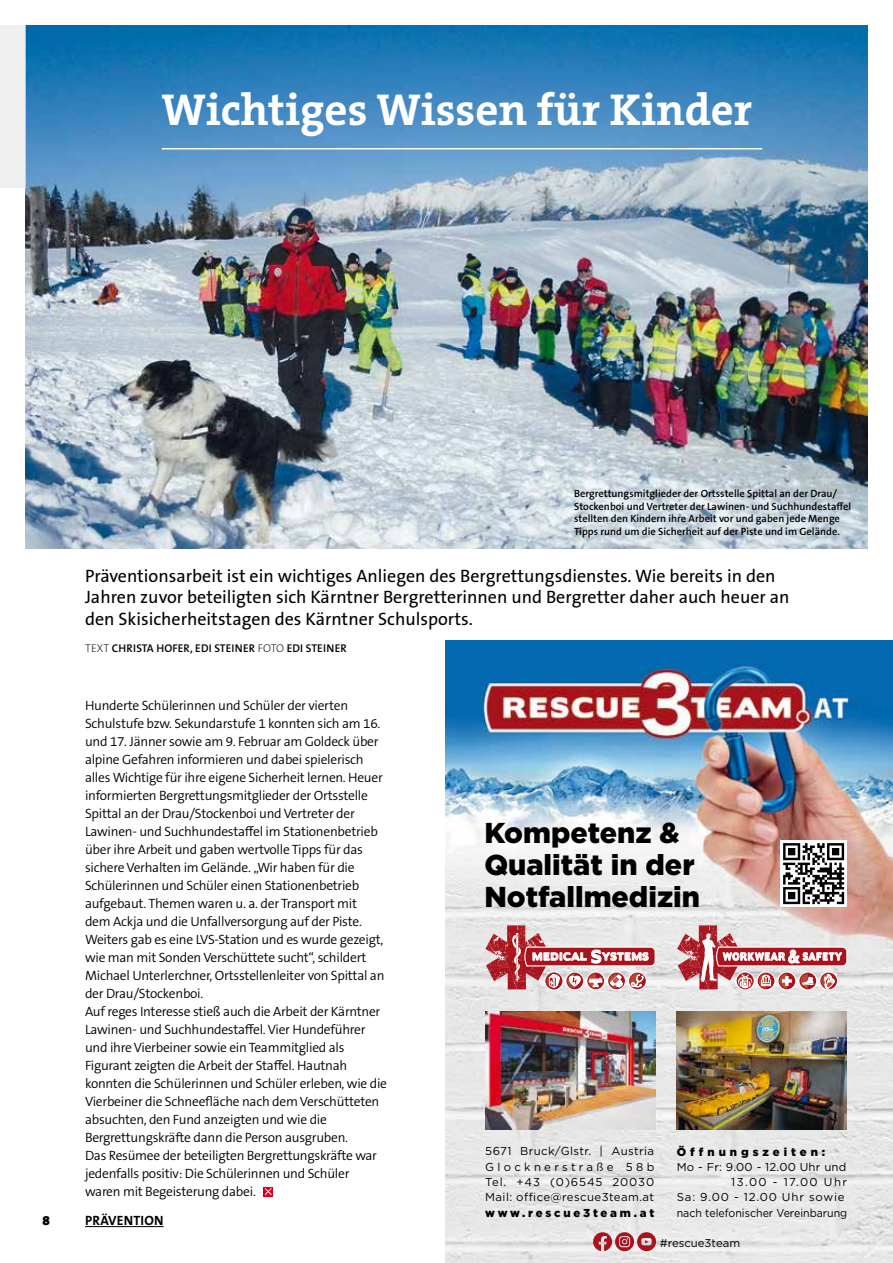
<style>
.page{position:relative;width:893px;height:1263px;background:#fff}
.page>*{position:absolute;margin:0;border:0;box-sizing:border-box;transform-origin:0 0}
.t1{font:700 45px "The Serif B W7";color:#fff}
.t2{font:900 28.65px/31.8px "Gotham";color:#000}
.t3{font:18px/21.6px "The Sans B W5 Plain";color:#000}
.t4{font:700 16.2px "Doric";color:#fff;scale:.84 1}
.t5{font:700 16.2px "Doric";color:#fff;scale:.7 1}
.t6{font:300 13.5px/18px "The Sans B W4";letter-spacing:-.02em;color:#000}
.t7{font:700 13.5px "The Sans B W7";letter-spacing:.015em;color:#000}
.t8{font:900 13.5px "The Serif B W9";color:#000}
.t9{font:11.4px/15.5px "Gotham";color:#000;text-align:right}
.t10{font:11.4px/15.3px "Gotham";letter-spacing:.035em;color:#000;text-align:justify}
.t11{font:900 11.4px "Gotham";letter-spacing:.24em;color:#000}
.t12{font:900 11.4px "Gotham";letter-spacing:.35em;color:#000}
.t13{font:600 11.25px "The Sans B W6";letter-spacing:.015em;color:#000}
.t14{font:600 10.5px/12.8px "The Sans B W6";color:#000}
.t15{font:700 9.6px "Doric";letter-spacing:.01em;color:#fff;scale:.7 1}
.t16{font:700 9.6px "Doric";letter-spacing:-.04em;color:#fff;scale:.84 1}
.t17{font:700 9.6px "Doric";letter-spacing:.01em;color:#fff;scale:.84 1}
.s1{font-family:"The Sans B W2";font-weight:200}
</style>
<div class="page">
<img style="left:26px;top:26px;width:841px;height:522px">
<hr style="left:85px;top:1226px;width:79px;height:1px;background:#000">
<hr style="left:162px;top:148px;width:600px;height:1px;background:#fff">
<div style="left:0;top:26px;width:26px;height:162px;background:#e9e9ea"></div>
<div style="left:264px;top:1187px;width:9px;height:9px;background:#da001a"></div>
<svg style="left:264px;top:1188px;width:8px;height:7px"></svg>
<svg style="left:577px;top:492px;width:291px;height:57px;background:#cad5dd"></svg>
<img style="left:445px;top:640px;width:448px;height:623px">
<img style="left:677px;top:1011px;width:170px;height:119px">
<svg style="left:485px;top:925px;width:171px;height:64px;background:#ce8d91"></svg>
<svg style="left:677px;top:925px;width:171px;height:65px;background:#cf9195"></svg>
<img style="left:485px;top:1011px;width:170px;height:119px">
<svg style="left:780px;top:840px;width:67px;height:67px"></svg>
<svg style="left:783px;top:843px;width:61px;height:61px"></svg>
<svg style="left:593px;top:1232px;width:63px;height:19px"></svg>
<h1 class="t1" style="left:162px;top:80px;width:592px">Wichtiges Wissen für Kinder</h1>
<p class="t14" style="left:574px;top:487px;width:279px">Bergrettungsmitglieder der Ortsstelle Spittal an der Drau/ Stockenboi und Vertreter der Lawinen- und Suchhundestaffel stellten den Kindern ihre Arbeit vor und gaben jede Menge Tipps rund um die Sicherheit auf der Piste und im Gelände.</p>
<p class="t3" style="left:85px;top:565px;width:706px">Präventionsarbeit ist ein wichtiges Anliegen des Bergrettungsdienstes. Wie bereits in den<br>Jahren zuvor beteiligten sich Kärntner Bergretterinnen und Bergretter daher auch heuer an den Skisicherheitstagen des Kärntner Schulsports.</p>
<p class="t13" style="left:85px;top:641px;width:263px"><span class="s1">TEXT</span> CHRISTA HOFER, EDI STEINER <span class="s1">FOTO</span> EDI STEINER</p>
<p class="t6" style="left:85px;top:696px;width:303px">Hunderte Schülerinnen und Schüler der vierten Schulstufe bzw. Sekundarstufe 1 konnten sich am 16. und 17. Jänner sowie am 9. Februar am Goldeck über alpine Gefahren informieren und dabei spielerisch alles Wichtige für ihre eigene Sicherheit lernen. Heuer informierten Bergrettungsmitglieder der Ortsstelle Spittal an der Drau/Stockenboi und Vertreter der Lawinen- und Suchhundestaffel im Stationenbetrieb über ihre Arbeit und gaben wertvolle Tipps für das sichere Verhalten im Gelände. „Wir haben für die Schülerinnen und Schüler einen Stationenbetrieb aufgebaut. Themen waren u. a. der Transport mit<br>dem Ackja und die Unfallversorgung auf der Piste.<br>Weiters gab es eine LVS-Station und es wurde gezeigt, wie man mit Sonden Verschüttete sucht“, schildert Michael Unterlerchner, Ortsstellenleiter von Spittal an der Drau/Stockenboi.<br>Auf reges Interesse stieß auch die Arbeit der Kärntner Lawinen- und Suchhundestaffel. Vier Hundeführer und ihre Vierbeiner sowie ein Teammitglied als Figurant zeigten die Arbeit der Staffel. Hautnah konnten die Schülerinnen und Schüler erleben, wie die Vierbeiner die Schneefläche nach dem Verschütteten absuchten, den Fund anzeigten und wie die Bergrettungskräfte dann die Person ausgruben.<br>Das Resümee der beteiligten Bergrettungskräfte war jedenfalls positiv: Die Schülerinnen und Schüler waren mit Begeisterung dabei.</p>
<p class="t8" style="left:43px;top:1211px;width:9px">8</p>
<p class="t7" style="left:85px;top:1211px;width:80px">PRÄVENTION</p>
<h2 class="t2" style="left:484px;top:817px;width:217px">Kompetenz &amp;<br>Qualität in der<br>Notfallmedizin</h2>
<p class="t4" style="left:590px;top:948px;width:15px">S</p>
<p class="t15" style="left:723px;top:951px;width:91px">WORKWEAR</p>
<p class="t15" style="left:803px;top:951px;width:58px">SAFETY</p>
<p class="t5" style="left:788px;top:948px;width:18px">&amp;</p>
<p class="t16" style="left:532px;top:951px;width:67px">MEDICAL</p>
<p class="t17" style="left:601px;top:951px;width:58px">YSTEMS</p>
<p class="t12" style="left:677px;top:1145px;width:150px">Öffnungszeiten:</p>
<p class="t9" style="left:677px;top:1159px;width:172px">Mo - Fr: 9.00 - 12.00 Uhr und<br>13.00 - 17.00 Uhr<br>Sa: 9.00 - 12.00 Uhr sowie nach telefonischer Vereinbarung</p>
<p class="t9" style="left:660px;top:1236px;width:82px">#rescue3team</p>
<p class="t10" style="left:485px;top:1144px;width:170px">5671 Bruck/Glstr. | Austria Glocknerstraße 58b Tel. +43 (0)6545 20030<br>Mail: office@rescue3team.at</p>
<p class="t11" style="left:485px;top:1207px;width:170px">www.rescue3team.at</p>
</div>
